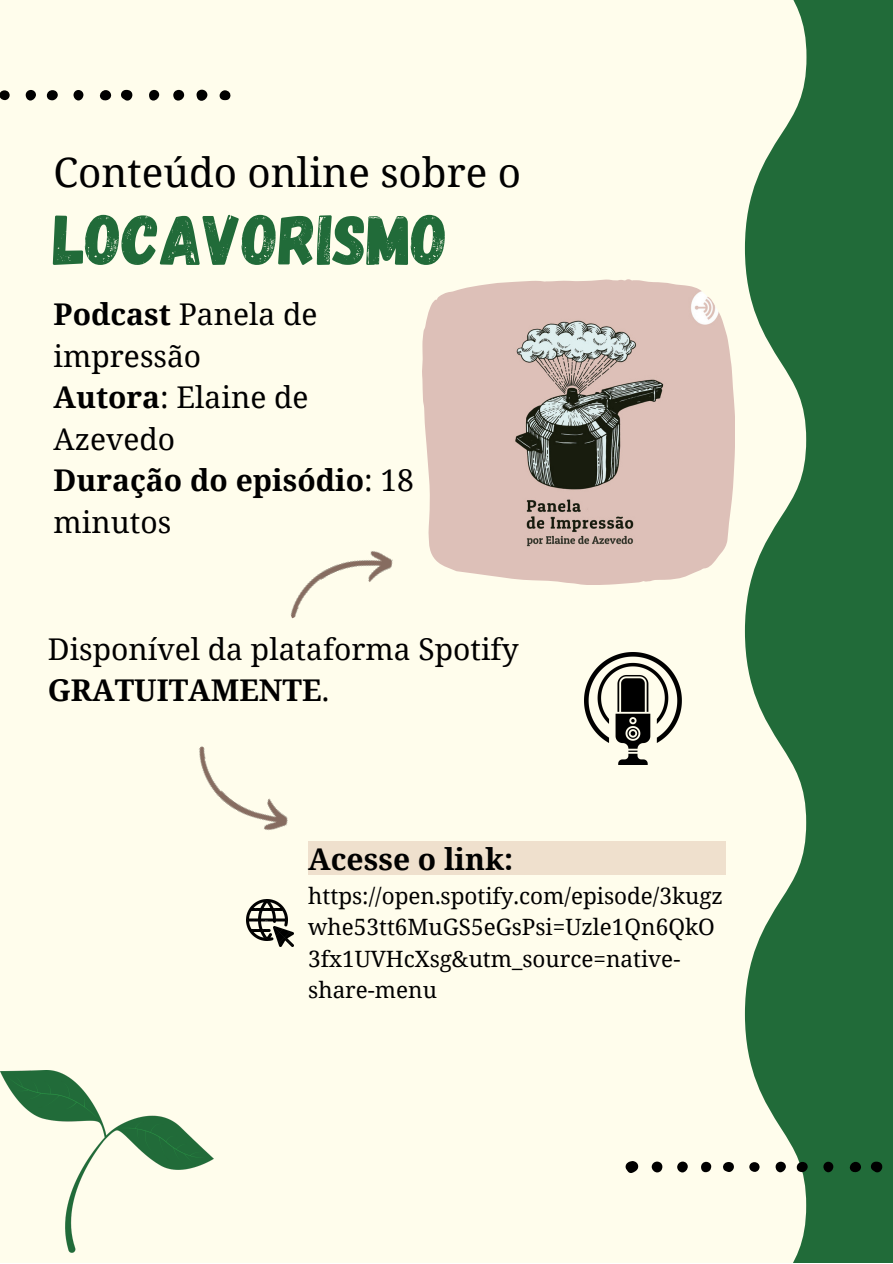
<style>
.page{position:relative;width:893px;height:1264px;background:#fff}
.page>*{position:absolute;margin:0;border:0;box-sizing:border-box;transform-origin:0 0}
.t1{font:70.8px "Gagalin";color:#216b39}
.t2{font:40.35px "Noto Serif";color:#000}
.t3{font:30px/41.5px "Noto Serif";color:#000}
.t4{font:700 30px "Noto Serif";color:#000}
.t5{font:22.5px/31.5px "Noto Serif";color:#000}
.s1{font-weight:700}
</style>
<div class="page">
<div style="left:0;top:0;width:892px;height:1262px;background:#fffdec"></div>
<svg style="left:744px;top:0;width:148px;height:1262px;fill:#216b39"></svg>
<svg style="left:121px;top:90px;width:12px;height:11px"></svg>
<div style="left:196px;top:90px;width:11px;height:11px;background:#000;border-radius:50%"></div>
<div style="left:173px;top:90px;width:11px;height:11px;background:#000;border-radius:50%"></div>
<svg style="left:99px;top:90px;width:12px;height:11px"></svg>
<div style="left:47px;top:90px;width:11px;height:10px;background:#000;border-radius:50%"></div>
<div style="left:149px;top:90px;width:10px;height:11px;background:#000;border-radius:5px"></div>
<svg style="left:219px;top:90px;width:12px;height:10px"></svg>
<div style="left:26px;top:90px;width:10px;height:10px;background:#000;border-radius:50%"></div>
<svg style="left:73px;top:90px;width:10px;height:10px"></svg>
<div style="left:0;top:90px;width:10px;height:10px;background:#000;border-radius:50%"></div>
<svg style="left:625px;top:1161px;width:13px;height:11px"></svg>
<svg style="left:870px;top:1161px;width:12px;height:11px"></svg>
<div style="left:651px;top:1161px;width:11px;height:11px;background:#000;border-radius:50%"></div>
<svg style="left:849px;top:1161px;width:12px;height:11px"></svg>
<div style="left:677px;top:1161px;width:10px;height:11px;background:#000;border-radius:50%"></div>
<div style="left:796px;top:1161px;width:11px;height:11px;background:#000;border-radius:50%"></div>
<svg style="left:723px;top:1162px;width:11px;height:10px"></svg>
<div style="left:775px;top:1161px;width:10px;height:11px;background:#000;border-radius:50%"></div>
<div style="left:701px;top:1161px;width:10px;height:11px;background:#000;border-radius:5px"></div>
<svg style="left:823px;top:1161px;width:10px;height:11px"></svg>
<div style="left:749px;top:1162px;width:10px;height:9px;background:#000;border-radius:50%"></div>
<img style="left:0;top:1070px;width:214px;height:182px">
<img style="left:290px;top:551px;width:103px;height:67px">
<img style="left:422px;top:279px;width:313px;height:305px">
<img style="left:199px;top:746px;width:89px;height:85px">
<img style="left:584px;top:652px;width:97px;height:112px">
<div style="left:308px;top:841px;width:417px;height:34px;background:#efe0cd"></div>
<img style="left:246px;top:899px;width:48px;height:47px">
<h2 class="t2" style="left:54px;top:144px;width:469px">Conteúdo online sobre o</h2>
<h1 class="t1" style="left:54px;top:194px;width:396px">LOCAVORISMO</h1>
<p class="t3" style="left:54px;top:292px;width:362px"><span class="s1">Podcast</span> Panela de impressão<br><span class="s1">Autora</span>: Elaine de<br>Azevedo<br><span class="s1">Duração do episódio</span>: 18 minutos</p>
<p class="t3" style="left:48px;top:627px;width:472px">Disponível da plataforma Spotify<br><span class="s1">GRATUITAMENTE</span>.</p>
<p class="t4" style="left:308px;top:838px;width:206px">Acesse o link:</p>
<p class="t5" style="left:308px;top:879px;width:416px">https://open.spotify.com/episode/3kugz whe53tt6MuGS5eGsPsi=Uzle1Qn6QkO<br>3fx1UVHcXsg&amp;utm_source=native&shy;share-menu</p>
</div>
